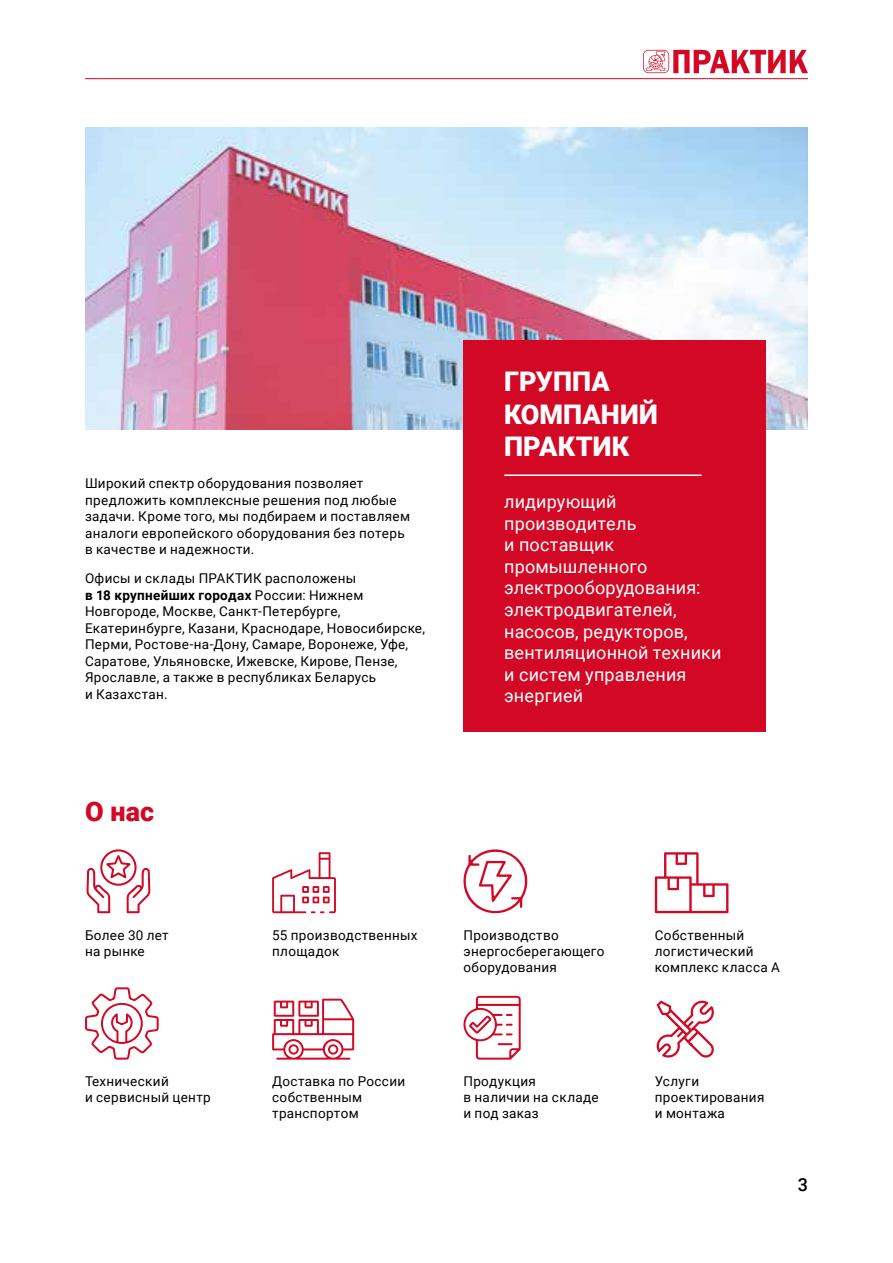
<style>
.page{position:relative;width:893px;height:1263px;background:#fff}
.page>*{position:absolute;margin:0;border:0;box-sizing:border-box;transform-origin:0 0}
.t1{font:900 27px/32.4px "Roboto";letter-spacing:.005em;color:#fff}
.t2{font:900 27px "Roboto";color:#d20824}
.t3{font:18px/21.6px "Roboto";letter-spacing:.01em;color:#fff}
.t4{font:500 18px "Roboto";color:#000}
.t5{font:13.5px/16.2px "Roboto";letter-spacing:.025em;color:#000}
.s1{font-weight:700}
</style>
<div class="page">
<hr style="left:85px;top:78px;width:723px;height:1px;background:#d20824">
<svg style="left:643px;top:50px;width:165px;height:23px"></svg>
<img style="left:85px;top:128px;width:723px;height:301px">
<div style="left:463px;top:340px;width:303px;height:392px;background:#d20824"></div>
<hr style="left:504px;top:474px;width:197px;height:2px;background:#fff">
<svg style="left:272px;top:852px;width:64px;height:61px"></svg>
<svg style="left:87px;top:849px;width:63px;height:64px"></svg>
<svg style="left:463px;top:849px;width:64px;height:65px"></svg>
<svg style="left:655px;top:852px;width:73px;height:61px"></svg>
<svg style="left:85px;top:987px;width:74px;height:73px"></svg>
<svg style="left:272px;top:999px;width:82px;height:60px"></svg>
<svg style="left:463px;top:996px;width:58px;height:64px"></svg>
<svg style="left:657px;top:1001px;width:57px;height:57px"></svg>
<p class="t5" style="left:85px;top:474px;width:327px">Широкий спектр оборудования позволяет предложить комплексные решения под любые задачи. Кроме того, мы подбираем и поставляем аналоги европейского оборудования без потерь в качестве и надежности.</p>
<p class="t5" style="left:85px;top:570px;width:341px">Офисы и склады ПРАКТИК расположены<br><span class="s1">в 18 крупнейших городах</span> России: Нижнем Новгороде, Москве, Санкт-Петербурге, Екатеринбурге, Казани, Краснодаре, Новосибирске, Перми, Ростове-на-Дону, Самаре, Воронеже, Уфе, Саратове, Ульяновске, Ижевске, Кирове, Пензе, Ярославле, а также в республиках Беларусь<br>и Казахстан.</p>
<h1 class="t2" style="left:85px;top:792px;width:71px">О нас</h1>
<h1 class="t1" style="left:504px;top:364px;width:155px">ГРУППА<br>КОМПАНИЙ<br>ПРАКТИК</h1>
<h2 class="t3" style="left:504px;top:490px;width:219px">лидирующий производитель<br>и поставщик промышленного электрооборудования: электродвигателей, насосов, редукторов, вентиляционной техники и систем управления энергией</h2>
<p class="t5" style="left:85px;top:926px;width:85px">Более 30 лет на рынке</p>
<p class="t5" style="left:85px;top:1072px;width:127px">Технический<br>и сервисный центр</p>
<p class="t5" style="left:272px;top:926px;width:147px">55 производственных площадок</p>
<p class="t5" style="left:272px;top:1072px;width:135px">Доставка по России собственным транспортом</p>
<p class="t5" style="left:463px;top:926px;width:143px">Производство энергосберегающего оборудования</p>
<p class="t5" style="left:463px;top:1072px;width:137px">Продукция<br>в наличии на складе и под заказ</p>
<p class="t5" style="left:655px;top:926px;width:127px">Собственный логистический комплекс класса А</p>
<p class="t5" style="left:655px;top:1072px;width:111px">Услуги проектирования и монтажа</p>
<h2 class="t4" style="left:798px;top:1172px;width:12px">3</h2>
</div>
